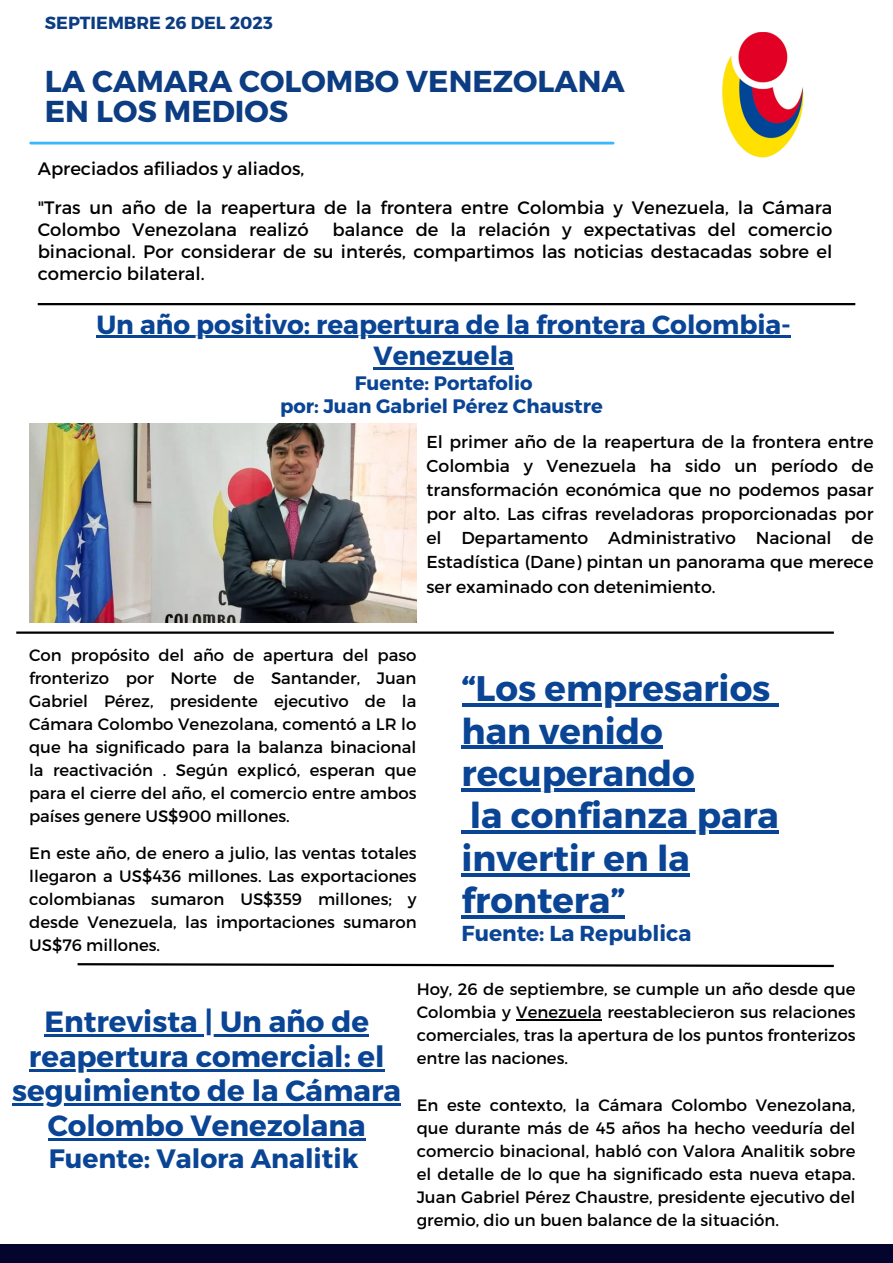
<style>
.page{position:relative;width:893px;height:1263px;background:#fff}
.page>*{position:absolute;margin:0;border:0;box-sizing:border-box;transform-origin:0 0}
.t1{font:700 35.55px/42.4px "Montserrat";color:#0a4495}
.t2{font:700 30.22px/29.8px "Montserrat";color:#0c3d82}
.t3{font:700 29.25px/34.6px "Montserrat";color:#0a4495;text-align:center}
.t4{font:700 26.62px "Montserrat";color:#0a4495}
.t5{font:700 26.25px/31.5px "Montserrat";color:#0a4495;text-align:center}
.t6{font:700 21.67px "Montserrat";color:#0a4495}
.t7{font:700 19.5px "Montserrat";color:#0a4495}
.t8{font:18px/21.9px "Montserrat";color:#000}
.t9{font:700 17.48px "Montserrat";color:#0c3d82}
.t10{font:17.25px/24.2px "Montserrat";color:#000;text-align:justify}
.t11{font:16.5px/23.1px "Montserrat";color:#000;text-align:justify}
</style>
<div class="page">
<div style="left:0;top:1244px;width:893px;height:19px;background:#03052d"></div>
<hr style="left:38px;top:303px;width:817px;height:2px;background:#000">
<img style="left:722px;top:32px;width:82px;height:126px">
<hr style="left:31px;top:142px;width:582px;height:2px;background:#38b6ff">
<svg style="left:77px;top:963px;width:757px;height:5px"></svg>
<hr style="left:16px;top:631px;width:818px;height:3px;background:#000">
<hr style="left:461px;top:703px;width:309px;height:4px;background:#0a4495">
<svg style="left:770px;top:703px;width:9px;height:4px"></svg>
<hr style="left:461px;top:746px;width:202px;height:3px;background:#0a4495">
<hr style="left:461px;top:788px;width:234px;height:3px;background:#0a4495">
<svg style="left:461px;top:830px;width:9px;height:4px"></svg>
<hr style="left:470px;top:830px;width:309px;height:4px;background:#0a4495">
<hr style="left:461px;top:873px;width:229px;height:3px;background:#0a4495">
<hr style="left:461px;top:915px;width:164px;height:4px;background:#0a4495">
<hr style="left:96px;top:336px;width:695px;height:2px;background:#0a4495">
<hr style="left:373px;top:367px;width:141px;height:2px;background:#0a4495">
<img style="left:29px;top:424px;width:388px;height:199px">
<hr style="left:44px;top:1034px;width:325px;height:3px;background:#0a4495">
<hr style="left:29px;top:1069px;width:355px;height:2px;background:#0a4495">
<hr style="left:12px;top:1103px;width:389px;height:3px;background:#0a4495">
<hr style="left:48px;top:1138px;width:318px;height:2px;background:#0a4495">
<hr style="left:516px;top:1019px;width:86px;height:1px;background:#000">
<p class="t9" style="left:45px;top:11px;width:229px">SEPTIEMBRE 26 DEL 2023</p>
<p class="t2" style="left:45px;top:65px;width:581px">LA CAMARA COLOMBO VENEZOLANA<br>EN LOS MEDIOS</p>
<p class="t8" style="left:38px;top:156px;width:268px">Apreciados afiliados y aliados,</p>
<p class="t8" style="left:38px;top:196px;width:796px">"Tras un año de la reapertura de la frontera entre Colombia y Venezuela, la Cámara<br>Colombo Venezolana realizó</p>
<p class="t8" style="left:38px;top:218px;width:796px;text-align:justify;text-indent:295px">balance de la relación y expectativas del comercio binacional. Por considerar de su interés, compartimos las noticias destacadas sobre el comercio bilateral.</p>
<p class="t5" style="left:96px;top:307px;width:696px">Un año positivo: reapertura de la frontera Colombia-<br>Venezuela</p>
<p class="t7" style="left:355px;top:371px;width:179px">Fuente: Portafolio</p>
<p class="t7" style="left:280px;top:394px;width:324px">por: Juan Gabriel Pérez Chaustre</p>
<p class="t10" style="left:426px;top:429px;width:448px">El primer año de la reapertura de la frontera entre Colombia y Venezuela ha sido un período de transformación económica que no podemos pasar por alto. Las cifras reveladoras proporcionadas por el Departamento Administrativo Nacional de Estadística (Dane) pintan un panorama que merece ser examinado con detenimiento.</p>
<p class="t11" style="left:29px;top:643px;width:389px">Con propósito del año de apertura del paso fronterizo por Norte de Santander, Juan Gabriel Pérez, presidente ejecutivo de la Cámara Colombo Venezolana, comentó a LR lo que ha significado para la balanza binacional la reactivación . Según explicó, esperan que para el cierre del año, el comercio entre ambos países genere US$900 millones.</p>
<p class="t11" style="left:29px;top:840px;width:389px">En este año, de enero a julio, las ventas totales llegaron a US$436 millones. Las exportaciones colombianas sumaron US$359 millones; y desde Venezuela, las importaciones sumaron US$76 millones.</p>
<p class="t1" style="left:461px;top:666px;width:310px">“Los empresarios</p>
<p class="t1" style="left:461px;top:708px;width:235px">han venido recuperando</p>
<p class="t1" style="left:461px;top:793px;width:319px">la confianza para invertir en la frontera”</p>
<p class="t6" style="left:461px;top:919px;width:231px">Fuente: La Republica</p>
<p class="t3" style="left:12px;top:1003px;width:390px">Entrevista | Un año de reapertura comercial: el seguimiento de la Cámara<br>Colombo Venezolana</p>
<p class="t4" style="left:49px;top:1141px;width:311px">Fuente: Valora Analitik</p>
<p class="t11" style="left:417px;top:977px;width:440px">Hoy, 26 de septiembre, se cumple un año desde que Colombia y Venezuela reestablecieron sus relaciones comerciales, tras la apertura de los puntos fronterizos entre las naciones.</p>
<p class="t11" style="left:417px;top:1092px;width:440px">En este contexto, la Cámara Colombo Venezolana, que durante más de 45 años ha hecho veeduría del comercio binacional, habló con Valora Analitik sobre el detalle de lo que ha significado esta nueva etapa.<br>Juan Gabriel Pérez Chaustre, presidente ejecutivo del gremio, dio un buen balance de la situación.</p>
</div>
